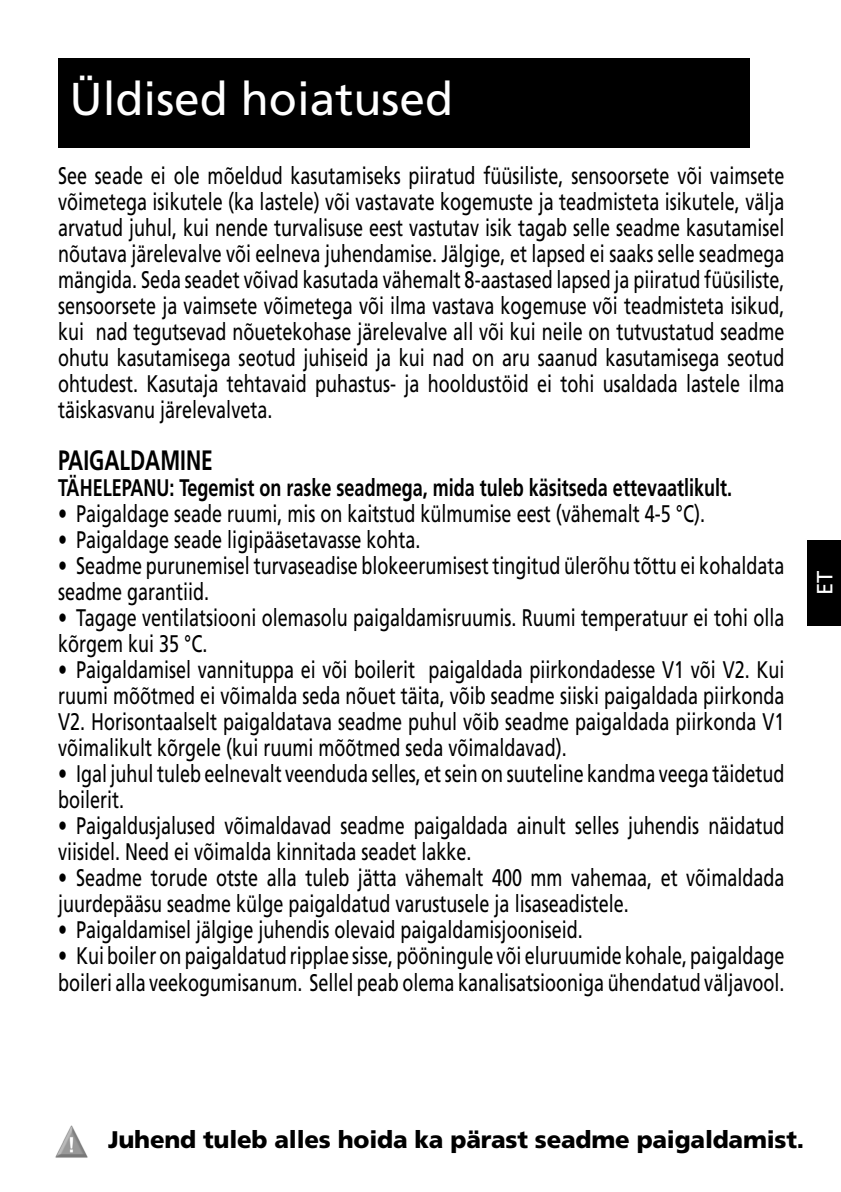
<style>
.page{position:relative;width:841px;height:1192px;background:#fff}
.page>*{position:absolute;margin:0;border:0;box-sizing:border-box;transform-origin:0 0}
.t1{font:46px "Frutiger LT Std";color:#fff}
.t2{font:700 28px "Frutiger LT Std";color:#000;scale:.75 1}
.t3{font:24px/26px "Frutiger LT Std";color:#000;scale:.75 1}
.t4{font:700 24px "Frutiger LT Std";color:#000;scale:.75 1}
.t5{font:900 24px "Frutiger LT Std";letter-spacing:-.01em;color:#000}
.t6{font:22px "Frutiger LT Std";color:#fff}
</style>
<div class="page">
<div style="left:58px;top:58px;width:691px;height:90px;background:#000"></div>
<img style="left:55px;top:1125px;width:33px;height:33px">
<div style="left:806px;top:540px;width:34px;height:85px;background:#000"></div>
<h1 class="t1" style="left:69px;top:81px;width:385px">Üldised hoiatused</h1>
<p class="t3" style="left:58px;top:164px;width:969px;text-align:justify">See seade ei ole mõeldud kasutamiseks piiratud füüsiliste, sensoorsete või vaimsete võimetega isikutele (ka lastele) või vastavate kogemuste ja teadmisteta isikutele, välja arvatud juhul, kui nende turvalisuse eest vastutav isik tagab selle seadme kasutamisel nõutava järelevalve või eelneva juhendamise. Jälgige, et lapsed ei saaks selle seadmega mängida. Seda seadet võivad kasutada vähemalt 8-aastased lapsed ja piiratud füüsiliste, sensoorsete ja vaimsete võimetega või ilma vastava kogemuse või teadmisteta isikud, kui nad tegutsevad nõuetekohase järelevalve all või kui neile on tutvustatud seadme ohutu kasutamisega seotud juhiseid ja kui nad on aru saanud kasutamisega seotud ohtudest. Kasutaja tehtavaid puhastus- ja hooldustöid ei tohi usaldada lastele ilma täiskasvanu järelevalveta.</p>
<p class="t2" style="left:58px;top:449px;width:208px">PAIGALDAMINE</p>
<p class="t4" style="left:58px;top:478px;width:899px">TÄHELEPANU: Tegemist on raske seadmega, mida tuleb käsitseda ettevaatlikult.</p>
<p class="t3" style="left:58px;top:502px;width:863px">• Paigaldage seade ruumi, mis on kaitstud külmumise eest (vähemalt 4-5 °C).</p>
<p class="t3" style="left:58px;top:528px;width:484px">• Paigaldage seade ligipääsetavasse kohta.</p>
<p class="t3" style="left:58px;top:554px;width:969px">• Seadme purunemisel turvaseadise blokeerumisest tingitud ülerõhu tõttu ei kohaldata seadme garantiid.</p>
<p class="t3" style="left:58px;top:606px;width:969px">• Tagage ventilatsiooni olemasolu paigaldamisruumis. Ruumi temperatuur ei tohi olla kõrgem kui 35 °C.</p>
<p class="t3" style="left:58px;top:658px;width:969px;text-align:justify">• Paigaldamisel vannituppa ei või boilerit paigaldada piirkondadesse V1 või V2. Kui ruumi mõõtmed ei võimalda seda nõuet täita, võib seadme siiski paigaldada piirkonda V2. Horisontaalselt paigaldatava seadme puhul võib seadme paigaldada piirkonda V1 võimalikult kõrgele (kui ruumi mõõtmed seda võimaldavad).</p>
<p class="t3" style="left:58px;top:762px;width:969px">• Igal juhul tuleb eelnevalt veenduda selles, et sein on suuteline kandma veega täidetud boilerit.</p>
<p class="t3" style="left:58px;top:814px;width:969px">• Paigaldusjalused võimaldavad seadme paigaldada ainult selles juhendis näidatud viisidel. Need ei võimalda kinnitada seadet lakke.</p>
<p class="t3" style="left:58px;top:866px;width:969px">• Seadme torude otste alla tuleb jätta vähemalt 400 mm vahemaa, et võimaldada juurdepääsu seadme külge paigaldatud varustusele ja lisaseadistele.</p>
<p class="t3" style="left:58px;top:918px;width:700px">• Paigaldamisel jälgige juhendis olevaid paigaldamisjooniseid.</p>
<p class="t3" style="left:58px;top:944px;width:969px">• Kui boiler on paigaldatud ripplae sisse, pööningule või eluruumide kohale, paigaldage boileri alla veekogumisanum. Sellel peab olema kanalisatsiooniga ühendatud väljavool.</p>
<p class="t6" style="left:815px;top:595px;width:26px;rotate:-90deg">ET</p>
<p class="t5" style="left:108px;top:1130px;width:697px">Juhend tuleb alles hoida ka pärast seadme paigaldamist.</p>
</div>
